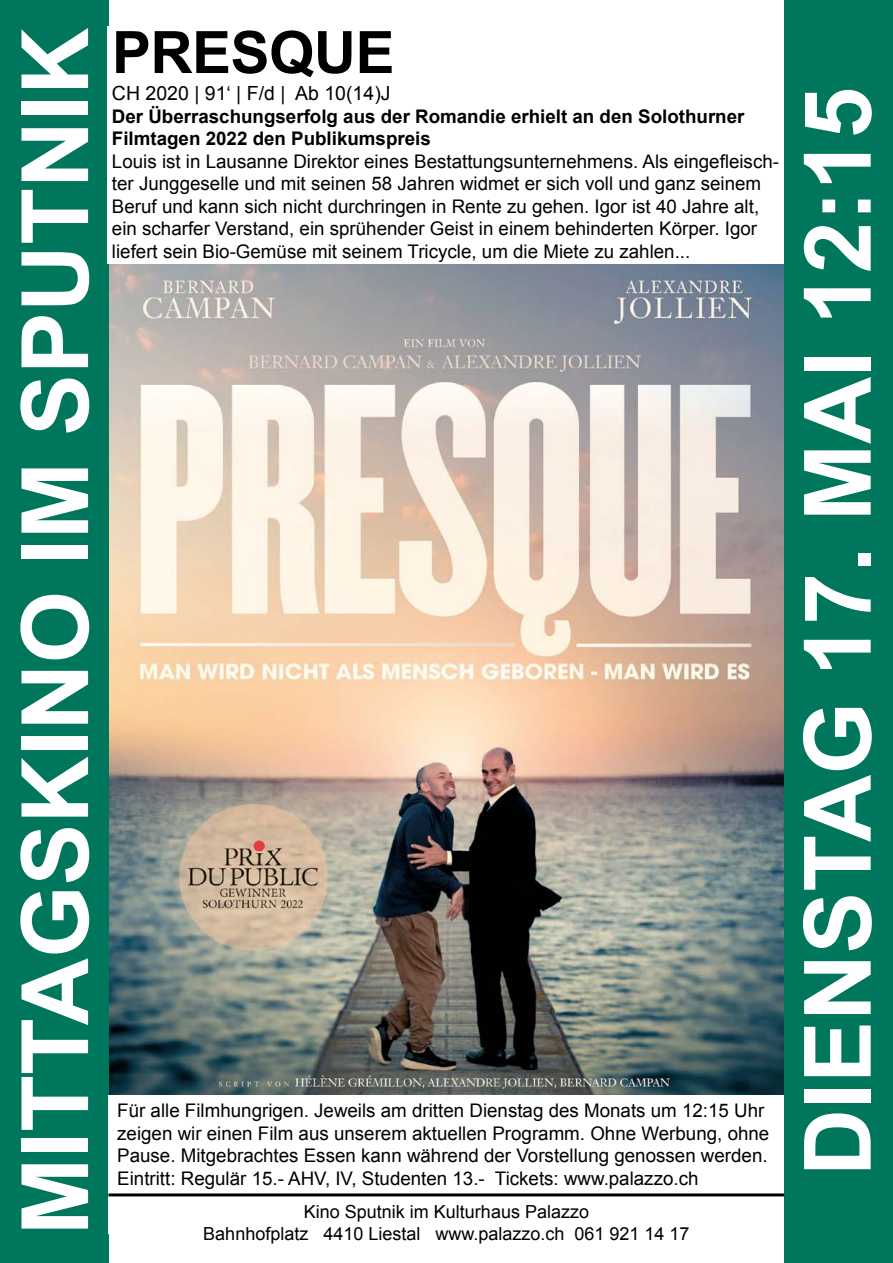
<style>
.page{position:relative;width:893px;height:1263px;background:#fff}
.page>*{position:absolute;margin:0;border:0;box-sizing:border-box;transform-origin:0 0}
.t1{font:700 93px "Arial";color:#fff}
.t2{font:700 58.5px "Arial";color:#000}
.t3{font:19.5px "Arial";color:#000}
.t4{font:18.75px/22.5px "Arial";color:#000}
.t5{font:700 18.75px/22.5px "Arial";color:#000}
.t6{font:18px/21.6px "Arial";color:#000;text-align:center}
</style>
<div class="page">
<img style="left:108px;top:264px;width:676px;height:831px">
<div style="left:0;top:0;width:108px;height:1263px;background:#00775d"></div>
<div style="left:784px;top:0;width:109px;height:1263px;background:#00775d"></div>
<hr style="left:108px;top:1193px;width:676px;height:3px;background:#000">
<h1 class="t1" style="left:-7px;top:1235px;width:1209px;rotate:-90deg">mittagskino im sputnik</h1>
<h2 class="t2" style="left:112px;top:13px;width:284px">PRESQUE</h2>
<p class="t3" style="left:112px;top:80px;width:280px">CH 2020 | 91‘ | F/d | Ab 10(14)J</p>
<p class="t5" style="left:112px;top:105px;width:634px">Der Überraschungserfolg aus der Romandie erhielt an den Solothurner<br>Filmtagen 2022 den Publikumspreis</p>
<p class="t4" style="left:112px;top:150px;width:669px">Louis ist in Lausanne Direktor eines Bestattungsunternehmens. Als eingefleisch&shy;ter Junggeselle und mit seinen 58 Jahren widmet er sich voll und ganz seinem Beruf und kann sich nicht durchringen in Rente zu gehen. Igor ist 40 Jahre alt, ein scharfer Verstand, ein sprühender Geist in einem behinderten Körper. Igor liefert sein Bio-Gemüse mit seinem Tricycle, um die Miete zu zahlen...</p>
<p class="t4" style="left:117px;top:1099px;width:654px">Für alle Filmhungrigen. Jeweils am dritten Dienstag des Monats um 12:15 Uhr zeigen wir einen Film aus unserem aktuellen Programm. Ohne Werbung, ohne Pause. Mitgebrachtes Essen kann während der Vorstellung genossen werden.<br>Eintritt: Regulär 15.- AHV, IV, Studenten 13.- Tickets: www.palazzo.ch</p>
<p class="t6" style="left:203px;top:1201px;width:488px">Kino Sputnik im Kulturhaus Palazzo<br>Bahnhofplatz 4410 Liestal www.palazzo.ch 061 921 14 17</p>
<h1 class="t1" style="left:776px;top:1176px;width:1090px;rotate:-90deg">Dienstag 17. MAI 12:15</h1>
</div>
